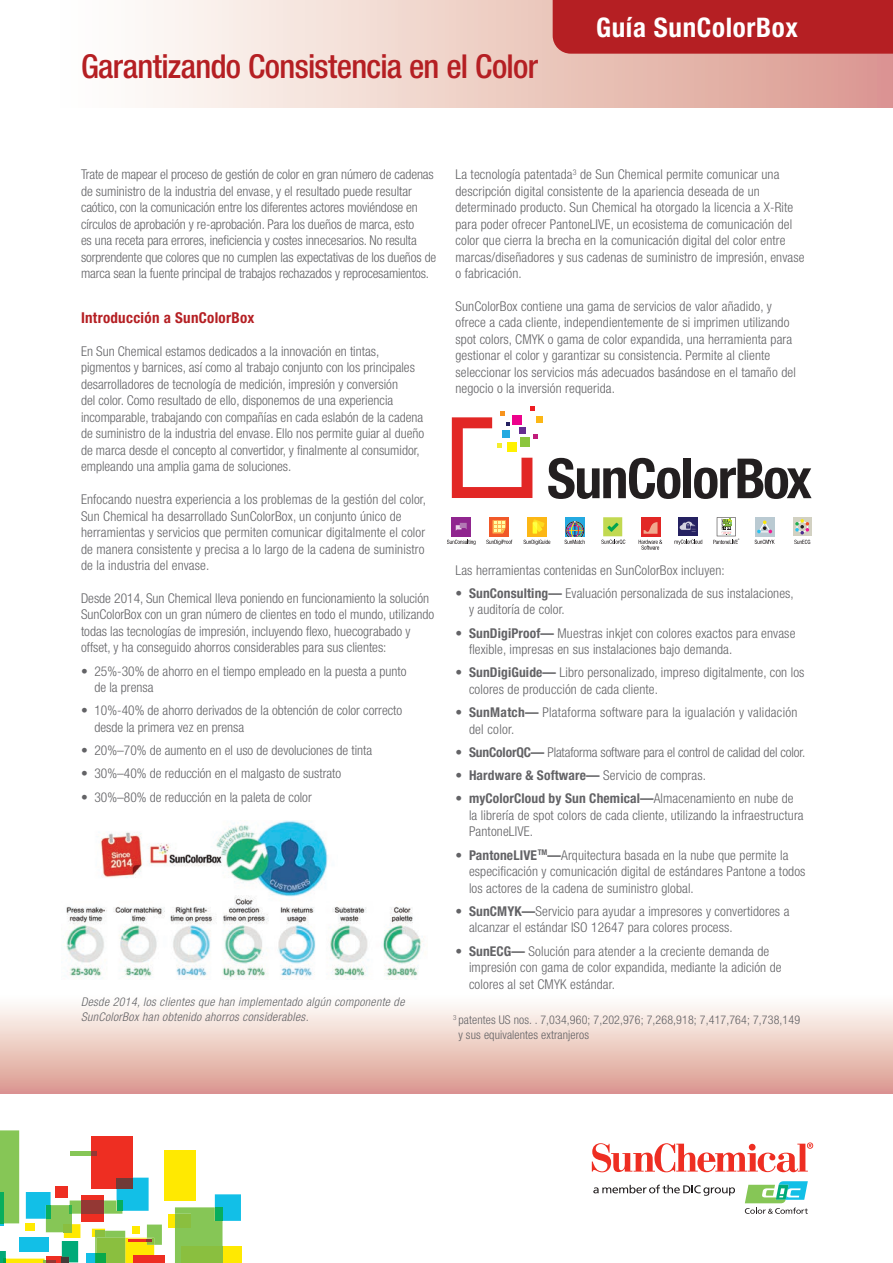
<style>
.page{position:relative;width:893px;height:1263px;background:#fff}
.page>*{position:absolute;margin:0;border:0;box-sizing:border-box;transform-origin:0 0}
.t1{font:500 condensed 33px "Helvetica Neue LT Std";letter-spacing:-.02em;color:#b51f23}
.t2{font:700 condensed 27px "Helvetica Neue LT Std";letter-spacing:.025em;color:#fff}
.t3{font:700 condensed 15px "Helvetica Neue LT Std";letter-spacing:.02em;color:#b51f23}
.t4{font:300 condensed 13.5px/16.5px "Helvetica Neue LT Std";letter-spacing:.01em;color:#636366}
.t5{font:300 condensed 13.5px/16.5px "Helvetica Neue LT Std";letter-spacing:-.01em;color:#636366}
.t6{font:700 condensed 13.5px "Helvetica Neue LT Std";letter-spacing:.01em;color:#636366}
.t7{font:italic 300 condensed 12px/15px "Helvetica Neue LT Std";letter-spacing:.03em;color:#636366}
.t8{font:300 condensed 12px/15px "Helvetica Neue LT Std";letter-spacing:.01em;color:#636366}
.s1{font-weight:700}
.s2{font-weight:300}
</style>
<div class="page">
<div style="left:0;top:0;width:893px;height:107px;background:linear-gradient(to right,#fff,#db9a8f)"></div>
<div style="left:0;top:986px;width:893px;height:107px;background:linear-gradient(to bottom,#fff,#db9b8f)"></div>
<div style="left:553px;top:0;width:340px;height:54px;background:#b51f23"></div>
<svg style="left:592px;top:1142px;width:221px;height:30px"></svg>
<svg style="left:593px;top:1185px;width:142px;height:11px"></svg>
<svg style="left:745px;top:1181px;width:63px;height:33px"></svg>
<div style="left:164px;top:1150px;width:31px;height:51px;background:#ffe901"></div>
<div style="left:133px;top:1255px;width:32px;height:8px;background:#ee2e22"></div>
<div style="left:168px;top:1214px;width:7px;height:13px;background:#ffe901"></div>
<div style="left:223px;top:1246px;width:19px;height:17px;background:#ffe901"></div>
<svg style="left:175px;top:1194px;width:66px;height:69px"></svg>
<div style="left:215px;top:1207px;width:8px;height:14px;background:#08ae5d"></div>
<div style="left:175px;top:1214px;width:16px;height:13px;background:#8abf3f"></div>
<div style="left:181px;top:1246px;width:42px;height:17px;background:#8abf3f"></div>
<svg style="left:0;top:1130px;width:162px;height:133px"></svg>
<img style="left:66px;top:821px;width:358px;height:158px">
<div style="left:793px;top:517px;width:19px;height:19px;background:#d2d1c2"></div>
<svg style="left:795px;top:519px;width:14px;height:15px"></svg>
<div style="left:755px;top:517px;width:19px;height:19px;background:#bacad2"></div>
<svg style="left:757px;top:520px;width:15px;height:13px"></svg>
<div style="left:536px;top:416px;width:6px;height:7px;background:#fcb715"></div>
<svg style="left:452px;top:406px;width:86px;height:92px"></svg>
<svg style="left:548px;top:458px;width:132px;height:41px"></svg>
<div style="left:683px;top:459px;width:8px;height:39px;background:#231f20"></div>
<svg style="left:694px;top:459px;width:117px;height:40px"></svg>
<svg style="left:601px;top:517px;width:24px;height:27px"></svg>
<svg style="left:486px;top:540px;width:26px;height:5px"></svg>
<div style="left:490px;top:517px;width:19px;height:19px;background:#f15929"></div>
<svg style="left:492px;top:520px;width:14px;height:13px"></svg>
<svg style="left:713px;top:517px;width:26px;height:27px"></svg>
<svg style="left:639px;top:540px;width:23px;height:10px"></svg>
<div style="left:641px;top:517px;width:19px;height:19px;background:#e22725"></div>
<svg style="left:644px;top:522px;width:13px;height:12px"></svg>
<svg style="left:447px;top:540px;width:28px;height:5px"></svg>
<div style="left:452px;top:517px;width:19px;height:19px;background:#90268f"></div>
<svg style="left:456px;top:523px;width:11px;height:8px"></svg>
<div style="left:565px;top:517px;width:19px;height:19px;background:#24aae1"></div>
<svg style="left:564px;top:521px;width:21px;height:23px"></svg>
<svg style="left:523px;top:540px;width:27px;height:5px"></svg>
<div style="left:527px;top:517px;width:19px;height:19px;background:#fcb715"></div>
<svg style="left:533px;top:519px;width:11px;height:13px"></svg>
<svg style="left:533px;top:522px;width:4px;height:12px"></svg>
<svg style="left:755px;top:540px;width:20px;height:4px"></svg>
<svg style="left:794px;top:540px;width:16px;height:4px"></svg>
<div style="left:679px;top:517px;width:19px;height:19px;background:#252161"></div>
<svg style="left:680px;top:521px;width:16px;height:11px"></svg>
<svg style="left:674px;top:540px;width:28px;height:5px"></svg>
<h1 class="t1" style="left:81px;top:46px;width:459px">Garantizando Consistencia en el Color</h1>
<h2 class="t2" style="left:596px;top:11px;width:203px">Guía SunColorBox</h2>
<p class="t5" style="left:81px;top:166px;width:357px">Trate de mapear el proceso de gestión de color en gran número de cadenas de suministro de la industria del envase, y el resultado puede resultar caótico, con la comunicación entre los diferentes actores moviéndose en círculos de aprobación y re-aprobación. Para los dueños de marca, esto<br>es una receta para errores, ineficiencia y costes innecesarios. No resulta sorprendente que colores que no cumplen las expectativas de los dueños de marca sean la fuente principal de trabajos rechazados y reprocesamientos.</p>
<p class="t3" style="left:81px;top:309px;width:175px">Introducción a SunColorBox</p>
<p class="t4" style="left:81px;top:343px;width:345px">En Sun Chemical estamos dedicados a la innovación en tintas, pigmentos y barnices, así como al trabajo conjunto con los principales desarrolladores de tecnología de medición, impresión y conversión<br>del color. Como resultado de ello, disponemos de una experiencia incomparable, trabajando con compañías en cada eslabón de la cadena de suministro de la industria del envase. Ello nos permite guiar al dueño de marca desde el concepto al convertidor, y finalmente al consumidor, empleando una amplia gama de soluciones.</p>
<p class="t4" style="left:81px;top:491px;width:347px">Enfocando nuestra experiencia a los problemas de la gestión del color, Sun Chemical ha desarrollado SunColorBox, un conjunto único de herramientas y servicios que permiten comunicar digitalmente el color de manera consistente y precisa a lo largo de la cadena de suministro de la industria del envase.</p>
<p class="t4" style="left:81px;top:590px;width:355px">Desde 2014, Sun Chemical lleva poniendo en funcionamiento la solución SunColorBox con un gran número de clientes en todo el mundo, utilizando todas las tecnologías de impresión, incluyendo flexo, huecograbado y offset, y ha conseguido ahorros considerables para sus clientes:</p>
<p class="t4" style="left:94px;top:662px;width:313px;text-indent:-14px">• 25%-30% de ahorro en el tiempo empleado en la puesta a punto de la prensa</p>
<p class="t4" style="left:94px;top:702px;width:309px;text-indent:-14px">• 10%-40% de ahorro derivados de la obtención de color correcto desde la primera vez en prensa</p>
<p class="t4" style="left:81px;top:742px;width:293px">• 20%–70% de aumento en el uso de devoluciones de tinta</p>
<p class="t4" style="left:81px;top:765px;width:262px">• 30%–40% de reducción en el malgasto de sustrato</p>
<p class="t4" style="left:81px;top:788px;width:232px">• 30%–80% de reducción en la paleta de color</p>
<p class="t7" style="left:81px;top:995px;width:325px">Desde 2014, los clientes que han implementado algún componente de<br>SunColorBox han obtenido ahorros considerables.</p>
<p class="t4" style="left:455px;top:166px;width:350px">La tecnología patentada<sup>3</sup> de Sun Chemical permite comunicar una descripción digital consistente de la apariencia deseada de un determinado producto. Sun Chemical ha otorgado la licencia a X-Rite para poder ofrecer PantoneLIVE, un ecosistema de comunicación del color que cierra la brecha en la comunicación digital del color entre marcas/diseñadores y sus cadenas de suministro de impresión, envase o fabricación.</p>
<p class="t4" style="left:455px;top:298px;width:342px">SunColorBox contiene una gama de servicios de valor añadido, y ofrece a cada cliente, independientemente de si imprimen utilizando spot colors, CMYK o gama de color expandida, una herramienta para gestionar el color y garantizar su consistencia. Permite al cliente seleccionar los servicios más adecuados basándose en el tamaño del negocio o la inversión requerida.</p>
<p class="t4" style="left:455px;top:561px;width:271px">Las herramientas contenidas en SunColorBox incluyen:</p>
<p class="t4" style="left:469px;top:585px;width:326px;text-indent:-14px"><span class="s1">• SunConsulting—</span> Evaluación personalizada de sus instalaciones, y auditoría de color.</p>
<p class="t4" style="left:469px;top:624px;width:328px;text-indent:-14px"><span class="s1">• SunDigiProof—</span> Muestras inkjet con colores exactos para envase flexible, impresas en sus instalaciones bajo demanda.</p>
<p class="t4" style="left:469px;top:664px;width:337px;text-indent:-14px"><span class="s1">• SunDigiGuide—</span> Libro personalizado, impreso digitalmente, con los colores de producción de cada cliente.</p>
<p class="t4" style="left:469px;top:704px;width:330px;text-indent:-14px"><span class="s1">• SunMatch—</span> Plataforma software para la igualación y validación del color.</p>
<p class="t5" style="left:455px;top:744px;width:351px"><span class="s1">• SunColorQC—</span> Plataforma software para el control de calidad del color.</p>
<p class="t6" style="left:455px;top:767px;width:252px">• Hardware &amp; Software— <span class="s2">Servicio de compras.</span></p>
<p class="t4" style="left:469px;top:790px;width:336px;text-indent:-14px"><span class="s1">• myColorCloud by Sun Chemical—</span>Almacenamiento en nube de la librería de spot colors de cada cliente, utilizando la infraestructura<br>PantoneLIVE.</p>
<p class="t4" style="left:469px;top:846px;width:338px;text-indent:-13px"><span class="s1">• PantoneLIVE</span><sup>TM</sup><span class="s1">—</span>Arquitectura basada en la nube que permite la especificación y comunicación digital de estándares Pantone a todos los actores de la cadena de suministro global.</p>
<p class="t4" style="left:469px;top:903px;width:322px;text-indent:-14px"><span class="s1">• SunCMYK—</span>Servicio para ayudar a impresores y convertidores a alcanzar el estándar ISO 12647 para colores process.</p>
<p class="t4" style="left:469px;top:942px;width:314px;text-indent:-14px"><span class="s1">• SunECG—</span> Solución para atender a la creciente demanda de impresión con gama de color expandida, mediante la adición de colores al set CMYK estándar.</p>
<p class="t8" style="left:458px;top:1012px;width:343px;text-indent:-5px"><sup>3</sup> patentes US nos. . 7,034,960; 7,202,976; 7,268,918; 7,417,764; 7,738,149 y sus equivalentes extranjeros</p>
</div>
